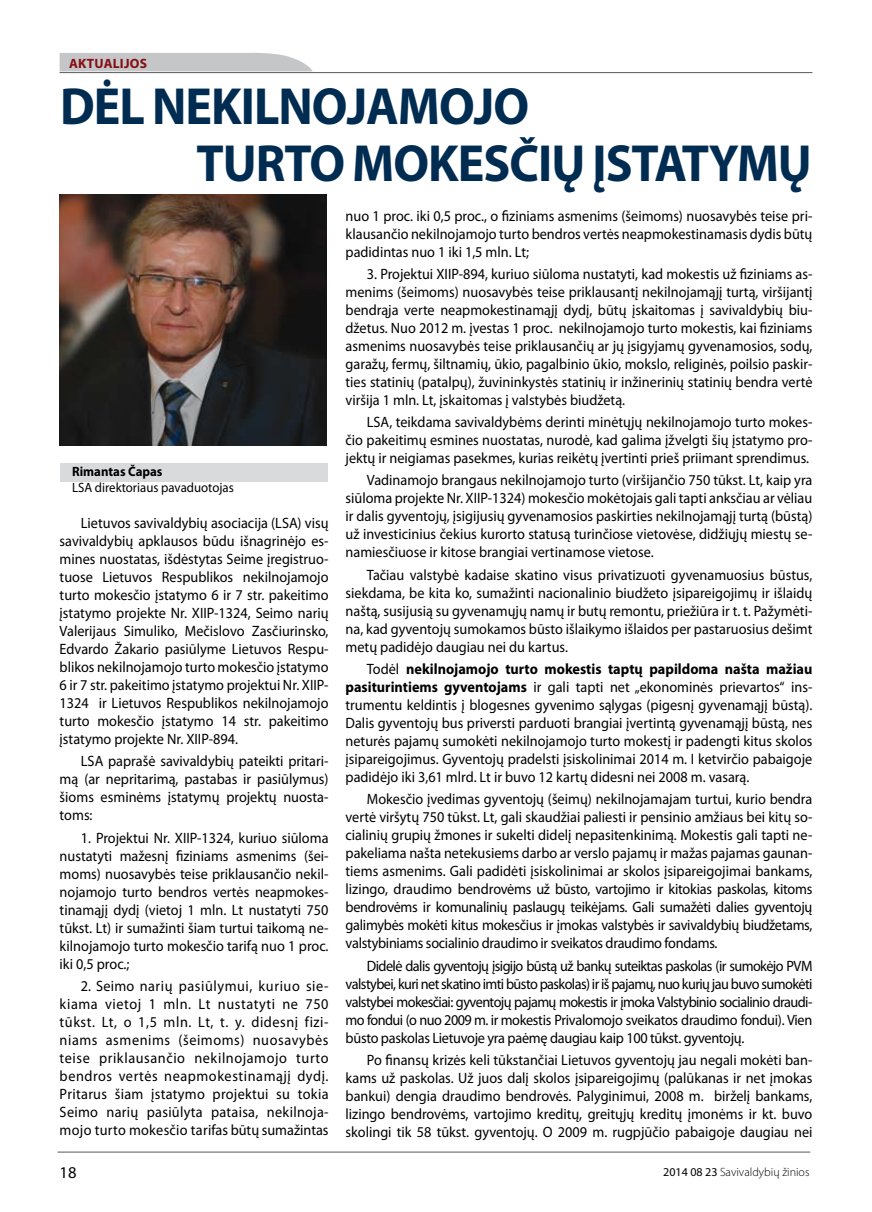
<style>
.page{position:relative;width:872px;height:1212px;background:#fff}
.page>*{position:absolute;margin:0;border:0;box-sizing:border-box;transform-origin:0 0}
.t1{font:700 52.5px/57px "Myriad Pro";letter-spacing:-.02em;color:#002c52;scale:.95 1}
.t2{font:16.5px "Myriad Pro";color:#000}
.t3{font:15px/18px "Myriad Pro";color:#000;text-align:justify;scale:.95 1}
.t4{font:13.5px "Myriad Pro";color:#000;scale:.95 1}
.t5{font:700 13.5px "Myriad Pro";color:#000;scale:.95 1}
.t6{font:700 13.5px "Myriad Pro";color:#860e12}
.t7{font:300 12px "Myriad Pro";color:#000}
.s1{font-weight:700}
.s2{font-weight:400}
</style>
<div class="page">
<hr style="left:60px;top:72px;width:752px;height:1px;background:#58585a">
<svg style="left:60px;top:52px;width:252px;height:19px;background:#cacbcd"></svg>
<hr style="left:57px;top:1152px;width:753px;height:1px;background:#58585a">
<div style="left:60px;top:463px;width:267px;height:19px;background:#d9dadb"></div>
<img style="left:60px;top:194px;width:266px;height:251px">
<p class="t6" style="left:69px;top:55px;width:9px">AKTUALIJO</p>
<p class="t6" style="left:140px;top:55px;width:9px">S</p>
<h1 class="t1" style="left:196px;top:77px;width:649px;text-indent:-136px">Dėl nekilnojamojo<br>turto mokesčių įstatymų</h1>
<p class="t5" style="left:72px;top:463px;width:97px">Rimantas Čapas</p>
<p class="t4" style="left:72px;top:479px;width:172px">LSA direktoriaus pavaduotojas</p>
<p class="t3" style="left:60px;top:514px;width:285px;text-indent:21px">Lietuvos savivaldybių asociacija (LSA) visų savivaldybių apklausos būdu išnagrinėjo es&shy;mines nuostatas, išdėstytas Seime įregistruo&shy;tuose Lietuvos Respublikos nekilnojamojo turto mokesčio įstatymo 6 ir 7 str. pakeitimo įstatymo projekte Nr. XIIP-1324, Seimo narių Valerijaus Simuliko, Mečislovo Zasčiurinsko, Edvardo Žakario pasiūlyme Lietuvos Respu&shy;blikos nekilnojamojo turto mokesčio įstatymo 6 ir 7 str. pakeitimo įstatymo projektui Nr. XIIP-1324 ir Lietuvos Respublikos nekilnojamojo turto mokesčio įstatymo 14 str. pakeitimo įstatymo projekte Nr. XIIP-894.</p>
<p class="t3" style="left:60px;top:752px;width:285px;text-indent:21px">LSA paprašė savivaldybių pateikti pritari&shy;mą (ar nepritarimą, pastabas ir pasiūlymus) šioms esminėms įstatymų projektų nuosta&shy;toms:</p>
<p class="t3" style="left:60px;top:828px;width:284px;text-indent:21px">1. Projektui Nr. XIIP-1324, kuriuo siūloma nustatyti mažesnį fiziniams asmenims (šei&shy;moms) nuosavybės teise priklausančio nekil&shy;nojamojo turto bendros vertės neapmokes&shy;tinamąjį dydį (vietoj 1 mln. Lt nustatyti 750 tūkst. Lt) ir sumažinti šiam turtui taikomą ne&shy;kilnojamojo turto mokesčio tarifą nuo 1 proc. iki 0,5 proc.;</p>
<p class="t3" style="left:60px;top:977px;width:285px;text-indent:21px">2. Seimo narių pasiūlymui, kuriuo sie&shy;kiama vietoj 1 mln. Lt nustatyti ne 750 tūkst. Lt, o 1,5 mln. Lt, t. y. didesnį fizi&shy;niams asmenims (šeimoms) nuosavybės teise priklausančio nekilnojamojo turto bendros vertės neapmokestinamąjį dydį.<br>Pritarus šiam įstatymo projektui su tokia Seimo narių pasiūlyta pataisa, nekilnoja&shy;mojo turto mokesčio tarifas būtų sumažintas</p>
<p class="t3" style="left:345px;top:206px;width:493px">nuo 1 proc. iki 0,5 proc., o fiziniams asmenims (šeimoms) nuosavybės teise pri&shy;klausančio nekilnojamojo turto bendros vertės neapmokestinamasis dydis būtų padidintas nuo 1 iki 1,5 mln. Lt;</p>
<p class="t3" style="left:345px;top:265px;width:493px;text-indent:21px">3. Projektui XIIP-894, kuriuo siūloma nustatyti, kad mokestis už fiziniams as&shy;menims (šeimoms) nuosavybės teise priklausantį nekilnojamąjį turtą, viršijantį bendrąja verte neapmokestinamąjį dydį, būtų įskaitomas į savivaldybių biu&shy;džetus. Nuo 2012 m. įvestas 1 proc. nekilnojamojo turto mokestis, kai fiziniams asmenims nuosavybės teise priklausančių ar jų įsigyjamų gyvenamosios, sodų, garažų, fermų, šiltnamių, ūkio, pagalbinio ūkio, mokslo, religinės, poilsio paskir&shy;ties statinių (patalpų), žuvininkystės statinių ir inžinerinių statinių bendra vertė viršija 1 mln. Lt, įskaitomas į valstybės biudžetą.</p>
<p class="t3" style="left:345px;top:413px;width:493px;text-indent:21px">LSA, teikdama savivaldybėms derinti minėtųjų nekilnojamojo turto mokes&shy;čio pakeitimų esmines nuostatas, nurodė, kad galima įžvelgti šių įstatymo pro&shy;jektų ir neigiamas pasekmes, kurias reikėtų įvertinti prieš priimant sprendimus.</p>
<p class="t3" style="left:345px;top:471px;width:493px;text-indent:21px">Vadinamojo brangaus nekilnojamojo turto (viršijančio 750 tūkst. Lt, kaip yra siūloma projekte Nr. XIIP-1324) mokesčio mokėtojais gali tapti anksčiau ar vėliau ir dalis gyventojų, įsigijusių gyvenamosios paskirties nekilnojamąjį turtą (būstą) už investicinius čekius kurorto statusą turinčiose vietovėse, didžiųjų miestų se&shy;namiesčiuose ir kitose brangiai vertinamose vietose.</p>
<p class="t3" style="left:345px;top:565px;width:493px;text-indent:21px">Tačiau valstybė kadaise skatino visus privatizuoti gyvenamuosius būstus, siekdama, be kita ko, sumažinti nacionalinio biudžeto įsipareigojimų ir išlaidų naštą, susijusią su gyvenamųjų namų ir butų remontu, priežiūra ir t. t. Pažymėti&shy;na, kad gyventojų sumokamos būsto išlaikymo išlaidos per pastaruosius dešimt metų padidėjo daugiau nei du kartus.</p>
<p class="t3" style="left:345px;top:660px;width:493px;text-indent:21px">Todėl <span class="s1">nekilnojamojo turto mokestis taptų papildoma našta mažiau pasiturintiems gyventojams</span> ir gali tapti net „ekonominės prievartos“ ins&shy;trumentu keldintis į blogesnes gyvenimo sąlygas (pigesnį gyvenamąjį būstą).<br>Dalis gyventojų bus priversti parduoti brangiai įvertintą gyvenamąjį būstą, nes neturės pajamų sumokėti nekilnojamojo turto mokestį ir padengti kitus skolos įsipareigojimus. Gyventojų pradelsti įsiskolinimai 2014 m. I ketvirčio pabaigoje padidėjo iki 3,61 mlrd. Lt ir buvo 12 kartų didesni nei 2008 m. vasarą.</p>
<p class="t3" style="left:345px;top:790px;width:493px;text-indent:21px">Mokesčio įvedimas gyventojų (šeimų) nekilnojamajam turtui, kurio bendra vertė viršytų 750 tūkst. Lt, gali skaudžiai paliesti ir pensinio amžiaus bei kitų so&shy;cialinių grupių žmones ir sukelti didelį nepasitenkinimą. Mokestis gali tapti ne&shy;pakeliama našta netekusiems darbo ar verslo pajamų ir mažas pajamas gaunan&shy;tiems asmenims. Gali padidėti įsiskolinimai ar skolos įsipareigojimai bankams, lizingo, draudimo bendrovėms už būsto, vartojimo ir kitokias paskolas, kitoms bendrovėms ir komunalinių paslaugų teikėjams. Gali sumažėti dalies gyventojų galimybės mokėti kitus mokesčius ir įmokas valstybės ir savivaldybių biudžetams, valstybiniams socialinio draudimo ir sveikatos draudimo fondams.</p>
<p class="t3" style="left:345px;top:956px;width:493px;text-indent:21px">Didelė dalis gyventojų įsigijo būstą už bankų suteiktas paskolas (ir sumokėjo PVM valstybei, kuri net skatino imti būsto paskolas) ir iš pajamų, nuo kurių jau buvo sumokėti valstybei mokesčiai: gyventojų pajamų mokestis ir įmoka Valstybinio socialinio draudi&shy;mo fondui (o nuo 2009 m. ir mokestis Privalomojo sveikatos draudimo fondui). Vien būsto paskolas Lietuvoje yra paėmę daugiau kaip 100 tūkst. gyventojų.</p>
<p class="t3" style="left:345px;top:1050px;width:493px;text-indent:21px">Po finansų krizės keli tūkstančiai Lietuvos gyventojų jau negali mokėti ban&shy;kams už paskolas. Už juos dalį skolos įsipareigojimų (palūkanas ir net įmokas bankui) dengia draudimo bendrovės. Palyginimui, 2008 m. birželį bankams, lizingo bendrovėms, vartojimo kreditų, greitųjų kreditų įmonėms ir kt. buvo skolingi tik 58 tūkst. gyventojų. O 2009 m. rugpjūčio pabaigoje daugiau nei</p>
<p class="t2" style="left:60px;top:1163px;width:18px">18</p>
<p class="t7" style="left:663px;top:1165px;width:148px"><span class="s2">2014 08 23</span> Savivaldybių žinios</p>
</div>
